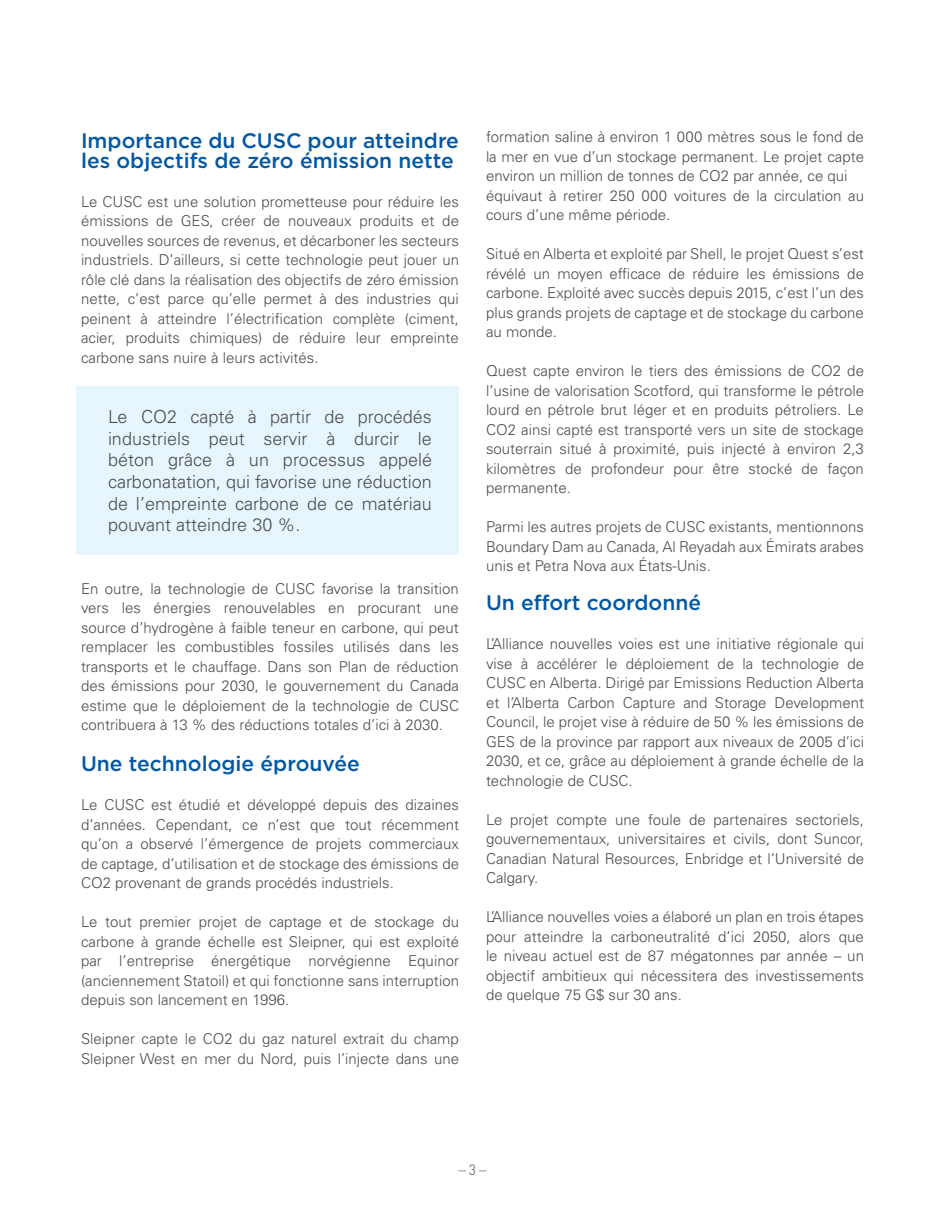
<style>
.page{position:relative;width:945px;height:1215px;background:#fff}
.page>*{position:absolute;margin:0;border:0;box-sizing:border-box;transform-origin:0 0}
.t1{font:500 21px/19.5px "Gotham";color:#0158a6}
.t2{font:300 18px/21.6px "Univers LT Pro 45";color:#4d4d4f;text-align:justify}
.t3{font:300 15px/19.5px "Univers LT Pro 45";color:#4d4d4f;text-align:justify}
.t4{font:300 condensed 15px "Univers LT Pro";color:#6c6d70}
</style>
<div class="page">
<div style="left:76px;top:386px;width:383px;height:169px;background:#e7f6fd"></div>
<p class="t1" style="left:81px;top:131px;width:380px">Importance du CUSC pour atteindre les objectifs de zéro émission nette</p>
<p class="t3" style="left:81px;top:191px;width:380px">Le CUSC est une solution prometteuse pour réduire les émissions de GES, créer de nouveaux produits et de nouvelles sources de revenus, et décarboner les secteurs industriels. D’ailleurs, si cette technologie peut jouer un rôle clé dans la réalisation des objectifs de zéro émission nette, c’est parce qu’elle permet à des industries qui peinent à atteindre l’électrification complète (ciment, acier, produits chimiques) de réduire leur empreinte carbone sans nuire à leurs activités.</p>
<p class="t2" style="left:108px;top:405px;width:326px">Le CO2 capté à partir de procédés industriels peut servir à durcir le béton grâce à un processus appelé carbonatation, qui favorise une réduction de l’empreinte carbone de ce matériau pouvant atteindre 30 %.</p>
<p class="t3" style="left:81px;top:578px;width:380px">En outre, la technologie de CUSC favorise la transition vers les énergies renouvelables en procurant une source d’hydrogène à faible teneur en carbone, qui peut remplacer les combustibles fossiles utilisés dans les transports et le chauffage. Dans son Plan de réduction des émissions pour 2030, le gouvernement du Canada estime que le déploiement de la technologie de CUSC contribuera à 13 % des réductions totales d’ici à 2030.</p>
<p class="t1" style="left:81px;top:754px;width:280px">Une technologie éprouvée</p>
<p class="t3" style="left:81px;top:795px;width:380px">Le CUSC est étudié et développé depuis des dizaines d’années. Cependant, ce n’est que tout récemment qu’on a observé l’émergence de projets commerciaux de captage, d’utilisation et de stockage des émissions de CO2 provenant de grands procédés industriels.</p>
<p class="t3" style="left:81px;top:912px;width:380px">Le tout premier projet de captage et de stockage du carbone à grande échelle est Sleipner, qui est exploité par l’entreprise énergétique norvégienne Equinor (anciennement Statoil) et qui fonctionne sans interruption depuis son lancement en 1996.</p>
<p class="t3" style="left:81px;top:1029px;width:380px">Sleipner capte le CO2 du gaz naturel extrait du champ<br>Sleipner West en mer du Nord, puis l’injecte dans une</p>
<p class="t3" style="left:486px;top:127px;width:380px">formation saline à environ 1 000 mètres sous le fond de la mer en vue d’un stockage permanent. Le projet capte environ un million de tonnes de CO2 par année, ce qui</p>
<p class="t3" style="left:486px;top:185px;width:380px">équivaut à retirer 250 000 voitures de la circulation au cours d’une même période.</p>
<p class="t3" style="left:486px;top:244px;width:380px">Situé en Alberta et exploité par Shell, le projet Quest s’est révélé un moyen efficace de réduire les émissions de carbone. Exploité avec succès depuis 2015, c’est l’un des plus grands projets de captage et de stockage du carbone au monde.</p>
<p class="t3" style="left:486px;top:361px;width:380px">Quest capte environ le tiers des émissions de CO2 de l’usine de valorisation Scotford, qui transforme le pétrole lourd en pétrole brut léger et en produits pétroliers. Le CO2 ainsi capté est transporté vers un site de stockage souterrain situé à proximité, puis injecté à environ 2,3 kilomètres de profondeur pour être stocké de façon permanente.</p>
<p class="t3" style="left:486px;top:517px;width:379px">Parmi les autres projets de CUSC existants, mentionnons Boundary Dam au Canada, Al Reyadah aux Émirats arabes unis et Petra Nova aux États-Unis.</p>
<p class="t1" style="left:486px;top:593px;width:217px">Un effort coordonné</p>
<p class="t3" style="left:486px;top:634px;width:380px">L’Alliance nouvelles voies est une initiative régionale qui vise à accélérer le déploiement de la technologie de CUSC en Alberta. Dirigé par Emissions Reduction Alberta et l’Alberta Carbon Capture and Storage Development Council, le projet vise à réduire de 50 % les émissions de GES de la province par rapport aux niveaux de 2005 d’ici 2030, et ce, grâce au déploiement à grande échelle de la technologie de CUSC.</p>
<p class="t3" style="left:486px;top:809px;width:380px">Le projet compte une foule de partenaires sectoriels, gouvernementaux, universitaires et civils, dont Suncor, Canadian Natural Resources, Enbridge et l’Université de Calgary.</p>
<p class="t3" style="left:486px;top:907px;width:380px">L’Alliance nouvelles voies a élaboré un plan en trois étapes pour atteindre la carboneutralité d’ici 2050, alors que le niveau actuel est de 87 mégatonnes par année – un objectif ambitieux qui nécessitera des investissements de quelque 75 G$ sur 30 ans.</p>
<p class="t4" style="left:458px;top:1159px;width:30px">– 3 –</p>
</div>
